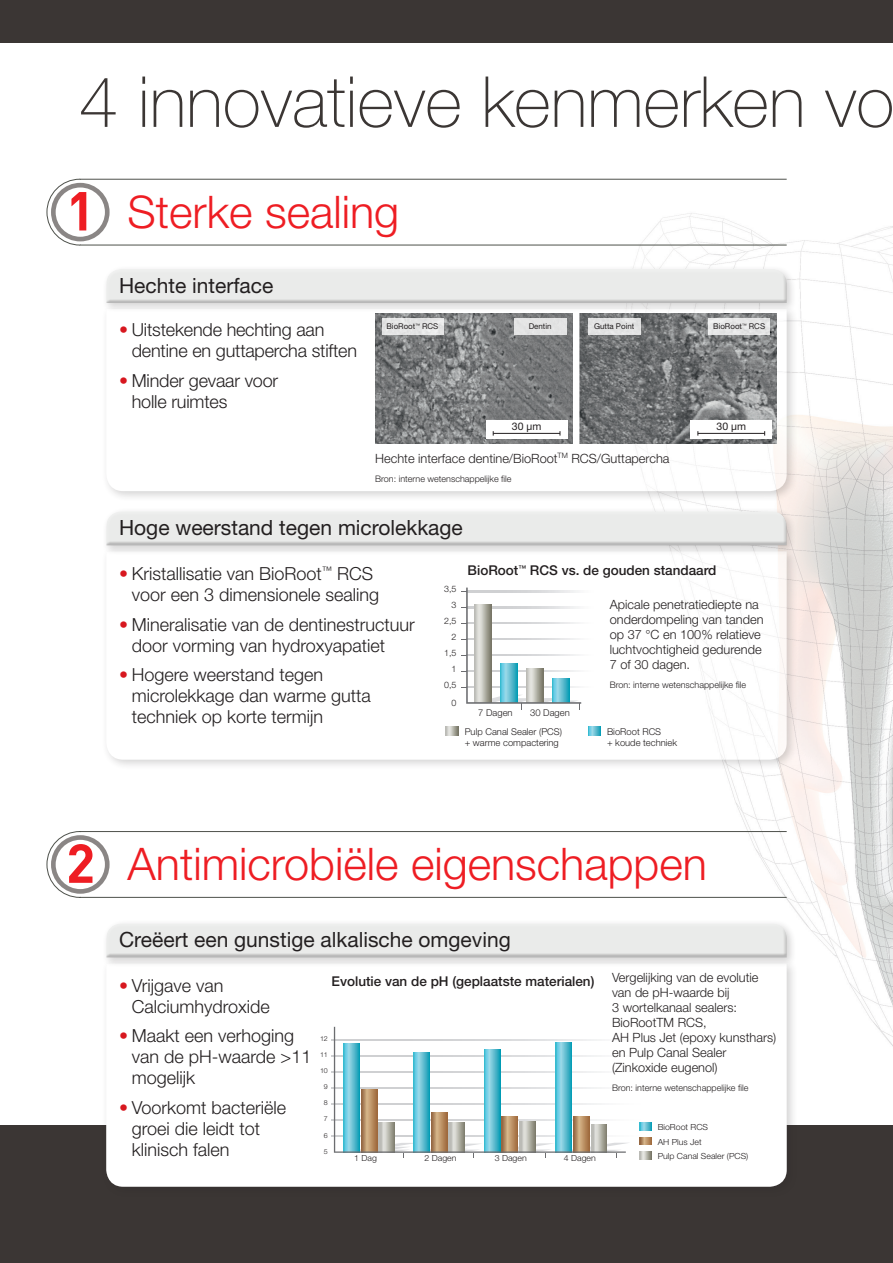
<style>
.page{position:relative;width:893px;height:1263px;background:#fff}
.page>*{position:absolute;margin:0;border:0;box-sizing:border-box;transform-origin:0 0}
.t1{font:100 70.5px "Helvetica Neue LT Std";color:#3b3634}
.t2{font:700 54px "DIN Pro";color:#ee1d23}
.t3{font:300 45px "Helvetica Neue LT Std";color:#ee1d23}
.t4{font:21px "Helvetica Neue LT Std";color:#231f20}
.t5{font:300 18px/21px "Helvetica Neue LT Std";color:#231f20}
.t6{font:500 13.5px "Helvetica Neue LT Std";color:#231f20}
.t7{font:300 12.75px/15px "Helvetica Neue LT Std";color:#231f20}
.t8{font:10.5px "Helvetica Neue LT Std";color:#231f20}
.t9{font:300 9.45px/11.2px "Helvetica Neue LT Std";color:#231f20}
.t10{font:300 9px "Helvetica Neue LT Std";color:#231f20}
.t11{font:300 8.85px "Helvetica Neue LT Std";color:#231f20}
.t12{font:300 8.4px/14.4px "Helvetica Neue LT Std";color:#231f20;scale:1.04 1}
.t13{font:7.95px "Helvetica Neue LT Std";color:#231f20}
.t14{font:300 6.75px "Helvetica Neue LT Std";color:#231f20;scale:1.04 1}
.s1{color:#d7171f}
</style>
<div class="page">
<div style="left:0;top:1126px;width:893px;height:137px;background:#3b3634"></div>
<div style="left:0;top:0;width:893px;height:43px;background:#3b3634"></div>
<img style="left:573px;top:178px;width:320px;height:868px">
<div style="left:101px;top:303px;width:697px;height:200px;background:#231f20;opacity:.4"></div>
<svg style="left:106px;top:313px;width:681px;height:178px"></svg>
<img style="left:375px;top:313px;width:197px;height:130px">
<img style="left:580px;top:313px;width:197px;height:130px">
<div style="left:486px;top:420px;width:81px;height:19px;background:#fff"></div>
<hr style="left:493px;top:433px;width:67px;height:1px;background:#231f20">
<div style="left:690px;top:420px;width:82px;height:19px;background:#fff"></div>
<hr style="left:698px;top:433px;width:67px;height:1px;background:#231f20">
<div style="left:514px;top:318px;width:52px;height:17px;background:#e4e4e4"></div>
<div style="left:588px;top:318px;width:52px;height:17px;background:#e2e3e3"></div>
<div style="left:708px;top:318px;width:62px;height:17px;background:#e6e6e7"></div>
<div style="left:102px;top:265px;width:695px;height:48px;background:#231f20;opacity:.2"></div>
<div style="left:106px;top:267px;width:682px;height:35px;background:#eeefee"></div>
<div style="left:106px;top:273px;width:682px;height:30px;background:#231f20;opacity:.25"></div>
<div style="left:382px;top:318px;width:61px;height:17px;background:#e4e5e5"></div>
<svg style="left:47px;top:179px;width:740px;height:66px"></svg>
<div style="left:101px;top:958px;width:697px;height:240px;background:#231f20;opacity:.4"></div>
<svg style="left:106px;top:968px;width:681px;height:219px"></svg>
<div style="left:102px;top:919px;width:695px;height:49px;background:#231f20;opacity:.2"></div>
<div style="left:106px;top:922px;width:682px;height:35px;background:#eeefee"></div>
<div style="left:106px;top:927px;width:682px;height:31px;background:#231f20;opacity:.25"></div>
<img style="left:331px;top:1040px;width:322px;height:1px">
<img style="left:331px;top:1056px;width:322px;height:1px">
<img style="left:331px;top:1071px;width:322px;height:1px">
<img style="left:331px;top:1087px;width:322px;height:1px">
<img style="left:331px;top:1103px;width:322px;height:1px">
<img style="left:331px;top:1119px;width:322px;height:1px">
<img style="left:331px;top:1135px;width:322px;height:1px">
<svg style="left:640px;top:1123px;width:12px;height:7px"></svg>
<svg style="left:640px;top:1137px;width:12px;height:8px"></svg>
<svg style="left:640px;top:1152px;width:12px;height:7px"></svg>
<svg style="left:334px;top:1027px;width:296px;height:131px"></svg>
<svg style="left:47px;top:831px;width:740px;height:67px"></svg>
<div style="left:51px;top:835px;width:59px;height:59px;border:5px solid #8a8685;border-radius:50%"></div>
<div style="left:51px;top:183px;width:59px;height:58px;border:5px solid #8a8685;border-radius:50%"></div>
<div style="left:101px;top:546px;width:697px;height:225px;background:#231f20;opacity:.4"></div>
<svg style="left:106px;top:556px;width:681px;height:204px"></svg>
<img style="left:581px;top:686px;width:18px;height:2px">
<img style="left:581px;top:670px;width:18px;height:2px">
<img style="left:581px;top:655px;width:18px;height:1px">
<img style="left:581px;top:639px;width:18px;height:1px">
<img style="left:581px;top:623px;width:18px;height:1px">
<img style="left:581px;top:607px;width:18px;height:1px">
<img style="left:581px;top:591px;width:18px;height:1px">
<svg style="left:462px;top:588px;width:119px;height:121px"></svg>
<svg style="left:446px;top:727px;width:12px;height:8px"></svg>
<svg style="left:588px;top:727px;width:13px;height:8px"></svg>
<div style="left:102px;top:507px;width:695px;height:49px;background:#231f20;opacity:.2"></div>
<div style="left:106px;top:510px;width:682px;height:35px;background:#eeeeed"></div>
<div style="left:106px;top:515px;width:682px;height:31px;background:#231f20;opacity:.25"></div>
<h1 class="t1" style="left:79px;top:62px;width:817px">4 innovatieve kenmerken vo</h1>
<h2 class="t2" style="left:66px;top:174px;width:31px">1</h2>
<h3 class="t3" style="left:128px;top:184px;width:273px">Sterke sealing</h3>
<p class="t4" style="left:119px;top:273px;width:156px">Hechte interface</p>
<p class="t5" style="left:132px;top:319px;width:227px;text-indent:-13px"><span class="s1">•</span> Uitstekende hechting aan dentine en guttapercha stiften</p>
<p class="t5" style="left:132px;top:369px;width:148px;text-indent:-13px"><span class="s1">•</span> Minder gevaar voor holle ruimtes</p>
<p class="t13" style="left:386px;top:322px;width:53px">BioRoot<sup>™</sup> RCS</p>
<p class="t13" style="left:529px;top:322px;width:24px">Dentin</p>
<p class="t13" style="left:594px;top:322px;width:42px">Gutta Point</p>
<p class="t13" style="left:713px;top:322px;width:53px">BioRoot<sup>™</sup> RCS</p>
<p class="t8" style="left:512px;top:420px;width:31px">30 µm</p>
<p class="t8" style="left:717px;top:420px;width:31px">30 µm</p>
<p class="t7" style="left:375px;top:450px;width:296px">Hechte interface dentine/BioRoot<sup>TM</sup> RCS/Guttapercha</p>
<p class="t10" style="left:375px;top:473px;width:138px">Bron: interne wetenschappelijke file</p>
<p class="t9" style="left:112px;top:515px;width:35px">30 Days</p>
<p class="t9" style="left:171px;top:515px;width:35px">30 Days</p>
<p class="t4" style="left:119px;top:515px;width:345px">Hoge weerstand tegen microlekkage</p>
<p class="t5" style="left:132px;top:563px;width:249px;text-indent:-13px"><span class="s1">•</span> Kristallisatie van BioRoot<sup>™</sup> RCS voor een 3 dimensionele sealing</p>
<p class="t5" style="left:132px;top:613px;width:285px;text-indent:-13px"><span class="s1">•</span> Mineralisatie van de dentinestructuur door vorming van hydroxyapatiet</p>
<p class="t5" style="left:132px;top:664px;width:241px;text-indent:-13px"><span class="s1">•</span> Hogere weerstand tegen microlekkage dan warme gutta techniek op korte termijn</p>
<p class="t6" style="left:468px;top:562px;width:250px">BioRoot<sup>™</sup> RCS vs. de gouden standaard</p>
<p class="t7" style="left:610px;top:596px;width:155px">Apicale penetratiediepte na onderdompeling van tanden op 37 °C en 100% relatieve luchtvochtigheid gedurende<br>7 of 30 dagen.</p>
<p class="t10" style="left:610px;top:679px;width:138px">Bron: interne wetenschappelijke file</p>
<p class="t11" style="left:444px;top:584px;width:14px">3,5</p>
<p class="t11" style="left:452px;top:600px;width:6px">3</p>
<p class="t11" style="left:444px;top:616px;width:14px">2,5</p>
<p class="t11" style="left:452px;top:632px;width:6px">2</p>
<p class="t11" style="left:444px;top:648px;width:14px">1,5</p>
<p class="t11" style="left:452px;top:664px;width:6px">1</p>
<p class="t11" style="left:444px;top:680px;width:14px">0,5</p>
<p class="t11" style="left:452px;top:698px;width:6px">0</p>
<p class="t9" style="left:478px;top:707px;width:36px">7 Dagen</p>
<p class="t9" style="left:530px;top:707px;width:41px">30 Dagen</p>
<p class="t9" style="left:465px;top:726px;width:99px">Pulp Canal Sealer (PCS) + warme compactering</p>
<p class="t9" style="left:607px;top:726px;width:72px">BioRoot RCS<br>+ koude techniek</p>
<h2 class="t2" style="left:66px;top:826px;width:31px">2</h2>
<h3 class="t3" style="left:128px;top:836px;width:581px">Antimicrobiële eigenschappen</h3>
<p class="t4" style="left:119px;top:927px;width:393px">Creëert een gunstige alkalische omgeving</p>
<p class="t5" style="left:132px;top:974px;width:140px;text-indent:-13px"><span class="s1">•</span> Vrijgave van<br>Calciumhydroxide</p>
<p class="t5" style="left:132px;top:1025px;width:181px;text-indent:-13px"><span class="s1">•</span> Maakt een verhoging van de pH-waarde &gt;11 mogelijk</p>
<p class="t5" style="left:132px;top:1096px;width:156px;text-indent:-13px"><span class="s1">•</span> Voorkomt bacteriële groei die leidt tot klinisch falen</p>
<p class="t6" style="left:332px;top:973px;width:264px">Evolutie van de pH (geplaatste materialen)</p>
<p class="t14" style="left:320px;top:1035px;width:9px">12</p>
<p class="t14" style="left:320px;top:1051px;width:9px">11</p>
<p class="t14" style="left:320px;top:1067px;width:9px">10</p>
<p class="t14" style="left:324px;top:1083px;width:5px">9</p>
<p class="t14" style="left:324px;top:1099px;width:5px">8</p>
<p class="t14" style="left:324px;top:1115px;width:5px">7</p>
<p class="t14" style="left:324px;top:1131px;width:5px">6</p>
<p class="t14" style="left:324px;top:1147px;width:5px">5</p>
<p class="t12" style="left:354px;top:1151px;width:23px">1 Dag</p>
<p class="t12" style="left:425px;top:1151px;width:32px">2 Dagen</p>
<p class="t12" style="left:495px;top:1151px;width:32px">3 Dagen</p>
<p class="t12" style="left:564px;top:1151px;width:32px">4 Dagen</p>
<p class="t7" style="left:612px;top:969px;width:166px">Vergelijking van de evolutie van de pH-waarde bij<br>3 wortelkanaal sealers:<br>BioRootTM RCS,<br>AH Plus Jet (epoxy kunsthars) en Pulp Canal Sealer (Zinkoxide eugenol)</p>
<p class="t10" style="left:612px;top:1082px;width:138px">Bron: interne wetenschappelijke file</p>
<p class="t12" style="left:658px;top:1120px;width:89px">BioRoot RCS<br>AH Plus Jet<br>Pulp Canal Sealer (PCS)</p>
</div>
